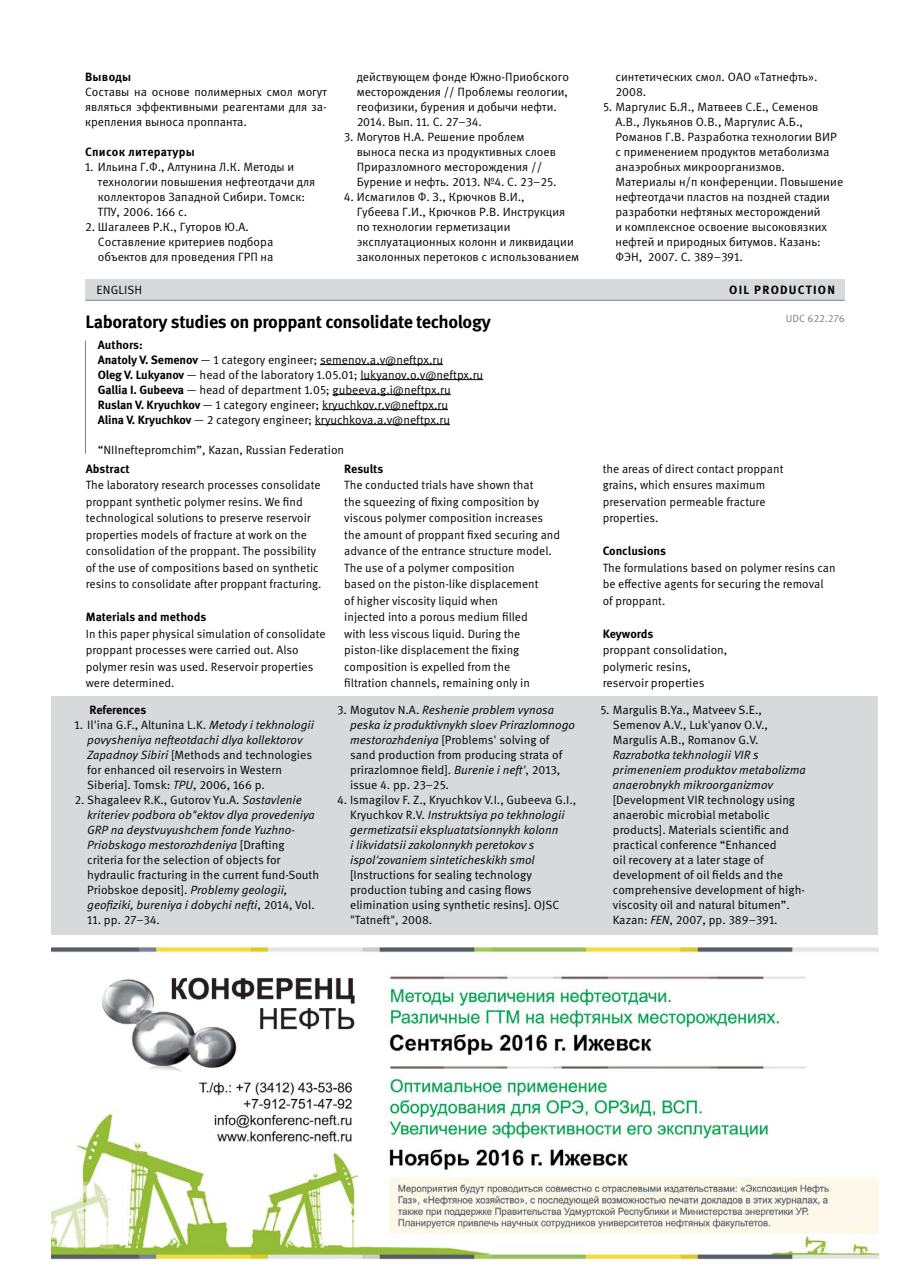
<style>
.page{position:relative;width:919px;height:1272px;background:#fff}
.page>*{position:absolute;margin:0;border:0;box-sizing:border-box;transform-origin:0 0}
.t1{font:700 18px "Meta Pro";letter-spacing:-.02em;color:#000}
.t2{font:12px/15px "Meta Pro";color:#000}
.t3{font:italic 12px/15px "Meta Pro";color:#000}
.t4{font:700 12px "Meta Pro";color:#000}
.t5{font:700 12px "Meta Pro";letter-spacing:.02em;color:#000}
.t6{font:10.5px "Meta Pro";letter-spacing:-.005em;color:#7c7e81}
.s1{font-weight:700}
.s2{font-style:italic}
.s3{font-style:normal}
</style>
<div class="page">
<hr style="left:320px;top:364px;width:123px;height:1px;background:#000">
<hr style="left:360px;top:379px;width:123px;height:1px;background:#000">
<hr style="left:332px;top:394px;width:118px;height:1px;background:#000">
<hr style="left:322px;top:409px;width:126px;height:1px;background:#000">
<hr style="left:315px;top:424px;width:135px;height:1px;background:#000">
<div style="left:51px;top:696px;width:827px;height:238px;background:#d7d9da"></div>
<div style="left:85px;top:279px;width:759px;height:21px;background:#d7d9da"></div>
<hr style="left:85px;top:300px;width:759px;height:1px;background:#7c7e81">
<hr style="left:85px;top:340px;width:1px;height:114px;background:#7c7e81">
<img style="left:51px;top:946px;width:827px;height:318px">
<p class="t4" style="left:85px;top:70px;width:48px">Выводы</p>
<p class="t2" style="left:85px;top:85px;width:243px;text-align:justify">Составы на основе полимерных смол могут являться эффективными реагентами для за&shy;крепления выноса проппанта.</p>
<p class="t5" style="left:85px;top:145px;width:111px">Список литературы</p>
<p class="t2" style="left:98px;top:160px;width:219px;text-indent:-13px">1. Ильина Г.Ф., Алтунина Л.К. Методы и технологии повышения нефтеотдачи для коллекторов Западной Сибири. Томск:<br>ТПУ, 2006. 166 с.</p>
<p class="t2" style="left:98px;top:220px;width:177px;text-indent:-13px">2. Шагалеев Р.К., Гуторов Ю.А.<br>Составление критериев подбора объектов для проведения ГРП на</p>
<p class="t2" style="left:356px;top:70px;width:214px">действующем фонде Южно-Приобского месторождения // Проблемы геологии, геофизики, бурения и добычи нефти.<br>2014. Вып. 11. С. 27–34.</p>
<p class="t2" style="left:356px;top:130px;width:201px;text-indent:-13px">3. Могутов Н.А. Решение проблем выноса песка из продуктивных слоев Приразломного месторождения // Бурение и нефть. 2013. №4. С. 23–25.</p>
<p class="t2" style="left:356px;top:190px;width:224px;text-indent:-13px">4. Исмагилов Ф. З., Крючков В.И.,<br>Губеева Г.И., Крючков Р.В. Инструкция по технологии герметизации эксплуатационных колонн и ликвидации заколонных перетоков с использованием</p>
<p class="t2" style="left:615px;top:70px;width:203px">синтетических смол. ОАО «Татнефть».<br>2008.</p>
<p class="t2" style="left:615px;top:100px;width:229px;text-indent:-13px">5. Маргулис Б.Я., Матвеев С.Е., Семенов А.В., Лукьянов О.В., Маргулис А.Б., Романов Г.В. Разработка технологии ВИР с применением продуктов метаболизма анаэробных микроорганизмов.<br>Материалы н/п конференции. Повышение нефтеотдачи пластов на поздней стадии разработки нефтяных месторождений<br>и комплексное освоение высоковязких нефтей и природных битумов. Казань:<br>ФЭН, 2007. С. 389–391.</p>
<p class="t2" style="left:96px;top:283px;width:14px">English</p>
<p class="t4" style="left:729px;top:282px;width:34px">Oil production</p>
<h1 class="t1" style="left:85px;top:310px;width:407px">Laboratory studies on proppant consolidate techology</h1>
<p class="t2" style="left:98px;top:337px;width:387px"><span class="s1">Authors:<br>Anatoly V. Semenov</span> — 1 category engineer; semenov.a.v@neftpx.ru<br><span class="s1">Oleg V. Lukyanov</span> — head of the laboratory 1.05.01; lukyanov.o.v@neftpx.ru <span class="s1">Gallia I. Gubeeva</span> — head of department 1.05; gubeeva.g.i@neftpx.ru <span class="s1">Ruslan V. Kryuchkov</span> — 1 category engineer; kryuchkov.r.v@neftpx.ru<br><span class="s1">Alina V. Kryuchkov</span> — 2 category engineer; kryuchkova.a.v@neftpx.ru</p>
<p class="t2" style="left:98px;top:442px;width:248px">“NIIneftepromchim”, Kazan, Russian Federation</p>
<p class="t4" style="left:86px;top:461px;width:45px">Abstract</p>
<p class="t2" style="left:86px;top:477px;width:237px;line-height:16.5px">The laboratory research processes consolidate proppant synthetic polymer resins. We find technological solutions to preserve reservoir properties models of fracture at work on the consolidation of the proppant. The possibility of the use of compositions based on synthetic resins to consolidate after proppant fracturing.</p>
<p class="t4" style="left:86px;top:609px;width:122px">Materials and methods</p>
<p class="t2" style="left:86px;top:625px;width:241px;line-height:16.5px">In this paper physical simulation of consolidate proppant processes were carried out. Also polymer resin was used. Reservoir properties were determined.</p>
<p class="t4" style="left:89px;top:702px;width:58px">References</p>
<p class="t2" style="left:87px;top:717px;width:228px;text-indent:-13px">1. Il'ina G.F., Altunina L.K. <span class="s2">Metody i tekhnologii povysheniya nefteotdachi dlya kollektorov Zapadnoy Sibiri</span> [Methods and technologies for enhanced oil reservoirs in Western Siberia]. Tomsk: <span class="s2">TPU</span>, 2006, 166 p.</p>
<p class="t3" style="left:87px;top:792px;width:233px;text-indent:-13px"><span class="s3">2. Shagaleev R.K., Gutorov Yu.A.</span> Sostavlenie kriteriev podbora ob"ektov dlya provedeniya GRP na deystvuyushchem fonde Yuzhno-Priobskogo mestorozhdeniya <span class="s3">[Drafting criteria for the selection of objects for hydraulic fracturing in the current fund-South Priobskoe deposit].</span> Problemy geologii, geofiziki, bureniya i dobychi nefti<span class="s3">, 2014, Vol.</span></p>
<p class="t2" style="left:87px;top:912px;width:74px">11. рр. 27–34.</p>
<p class="t4" style="left:344px;top:461px;width:40px">Results</p>
<p class="t2" style="left:344px;top:477px;width:217px;line-height:16.5px">The conducted trials have shown that<br>the squeezing of fixing composition by viscous polymer composition increases the amount of proppant fixed securing and advance of the entrance structure model.<br>The use of a polymer composition<br>based on the piston-like displacement<br>of higher viscosity liquid when<br>injected into a porous medium filled<br>with less viscous liquid. During the piston-like displacement the fixing composition is expelled from the<br>filtration channels, remaining only in</p>
<p class="t2" style="left:350px;top:702px;width:226px;text-indent:-13px">3. Mogutov N.A. <span class="s2">Reshenie problem vynosa peska iz produktivnykh sloev Prirazlomnogo mestorozhdeniya</span> [Problems' solving of sand production from producing strata of prirazlomnoe field]. <span class="s2">Burenie i neft'</span>, 2013, issue 4. рр. 23–25.</p>
<p class="t3" style="left:350px;top:792px;width:228px;text-indent:-13px"><span class="s3">4. Ismagilov F. Z., Kryuchkov V.I., Gubeeva G.I., Kryuchkov R.V.</span> Instruktsiya po tekhnologii germetizatsii ekspluatatsionnykh kolonn<br>i likvidatsii zakolonnykh peretokov s ispol'zovaniem sinteticheskikh smol</p>
<p class="t2" style="left:350px;top:867px;width:211px">[Instructions for sealing technology production tubing and casing flows elimination using synthetic resins]. OJSC "Tatneft", 2008.</p>
<p class="t6" style="left:785px;top:312px;width:60px">UDC 622.276</p>
<p class="t2" style="left:602px;top:460px;width:182px;line-height:16.5px">the areas of direct contact proppant grains, which ensures maximum preservation permeable fracture properties.</p>
<p class="t4" style="left:602px;top:543px;width:65px">Conclusions</p>
<p class="t2" style="left:602px;top:559px;width:234px;line-height:16.5px">The formulations based on polymer resins can be effective agents for securing the removal of proppant.</p>
<p class="t4" style="left:602px;top:626px;width:52px">Keywords</p>
<p class="t2" style="left:602px;top:642px;width:126px;line-height:16.5px">proppant consolidation, polymeric resins, reservoir properties</p>
<p class="t2" style="left:613px;top:702px;width:157px;text-indent:-13px">5. Margulis B.Ya., Matveev S.E.,<br>Semenov A.V., Luk'yanov O.V.,<br>Margulis A.B., Romanov G.V.</p>
<p class="t3" style="left:613px;top:747px;width:194px">Razrabotka tekhnologii VIR s primeneniem produktov metabolizma anaerobnykh mikroorganizmov</p>
<p class="t2" style="left:613px;top:792px;width:194px">[Development VIR technology using anaerobic microbial metabolic products]. Materials scientific and practical conference “Enhanced<br>oil recovery at a later stage of development of oil fields and the comprehensive development of high&shy;viscosity oil and natural bitumen”.<br>Kazan: <span class="s2">FEN</span>, 2007, рр. 389–391.</p>
</div>
